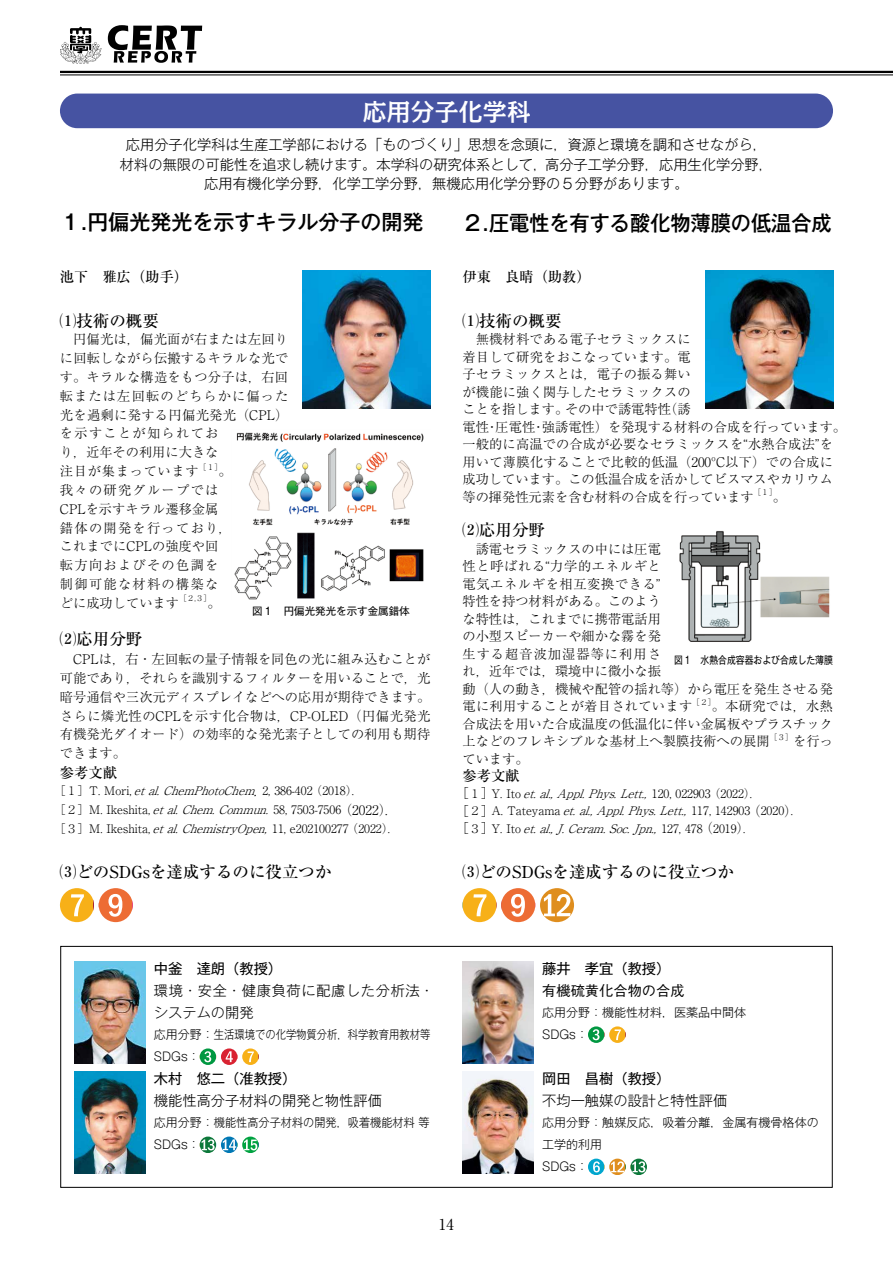
<style>
.page{position:relative;width:893px;height:1263px;background:#fff}
.page>*{position:absolute;margin:0;border:0;box-sizing:border-box;transform-origin:0 0}
.t1{font:500 24px "Kakumin Pro";color:#fff}
.t2{font:500 21px "Gothic MB101 Pr 5";color:#000;scale:.96 1}
.t3{font:500 21px "Gothic MB101 Pr 5";color:#000}
.t4{font:500 16.5px "Ryumin Pr 5";color:#000}
.t5{font:15px "Ryumin Pr 5";color:#000}
.t6{font:300 14.25px/19.5px "Gothic MB101 Pr 5";color:#000;text-align:center}
.t7{font:14.25px "Gothic MB101 Pr 5";color:#000}
.t8{font:500 14.25px "Ryumin Pr 5";color:#000}
.t9{font:300 14.25px/22px "Gothic MB101 Pr 5";letter-spacing:.045em;color:#000}
.t10{font:500 14.25px "Gothic BBB Pr 5";color:#000}
.t11{font:300 13.2px/17.4px "Ryumin Pr 5";letter-spacing:.01em;color:#000}
.t12{font:300 13.2px/18.8px "Ryumin Pr 5";letter-spacing:.1em;color:#000}
.t13{font:300 12px/22px "Gothic MB101 Pr 5";color:#000}
.t14{font:300 11.7px/18.8px "Ryumin Pr 5";color:#000}
.t15{font:italic 300 11.7px/17.4px "Ryumin Pr 5";color:#000}
.t16{font:10.5px "Gothic MB101 Pr 5";color:#000;scale:.84 1}
.t17{font:10.5px "Gothic MB101 Pr 5";color:#000}
.t18{font:300 7.65px "Ryumin Pr 5";color:#000}
.s1{font-style:italic}
.s2{font-style:italic;font-size:14.25px}
.s3{font-size:13.2px}
.s4{font-style:normal;font-size:13.2px}
.s5{font-style:normal}
</style>
<div class="page">
<div style="left:60px;top:888px;width:34px;height:34px;background:#f7b018;border-radius:17px"></div>
<svg style="left:71px;top:894px;width:13px;height:22px"></svg>
<hr style="left:94px;top:888px;width:1px;height:34px;background:#a31e35">
<div style="left:99px;top:888px;width:34px;height:34px;background:#ed6c34;border-radius:17px"></div>
<svg style="left:108px;top:894px;width:14px;height:23px"></svg>
<hr style="left:133px;top:888px;width:1px;height:34px;background:#e62d81">
<div style="left:60px;top:946px;width:773px;height:242px;border:1px solid #000"></div>
<svg style="left:200px;top:1048px;width:16px;height:17px"></svg>
<svg style="left:204px;top:1048px;width:13px;height:17px"></svg>
<svg style="left:221px;top:1048px;width:16px;height:17px"></svg>
<svg style="left:226px;top:1048px;width:12px;height:17px"></svg>
<svg style="left:242px;top:1048px;width:17px;height:17px"></svg>
<svg style="left:248px;top:1048px;width:11px;height:17px"></svg>
<div style="left:60px;top:94px;width:773px;height:34px;background:#4653a2;border-radius:17px"></div>
<img style="left:74px;top:961px;width:71px;height:103px">
<svg style="left:588px;top:1026px;width:16px;height:17px"></svg>
<svg style="left:592px;top:1026px;width:13px;height:17px"></svg>
<svg style="left:609px;top:1026px;width:17px;height:17px"></svg>
<svg style="left:615px;top:1026px;width:11px;height:17px"></svg>
<svg style="left:588px;top:1158px;width:16px;height:17px"></svg>
<svg style="left:593px;top:1158px;width:12px;height:17px"></svg>
<svg style="left:609px;top:1158px;width:17px;height:17px"></svg>
<svg style="left:611px;top:1158px;width:36px;height:17px"></svg>
<img style="left:462px;top:961px;width:72px;height:103px">
<img style="left:462px;top:1071px;width:72px;height:103px">
<img style="left:302px;top:270px;width:128px;height:139px">
<img style="left:705px;top:270px;width:128px;height:139px">
<div style="left:462px;top:888px;width:34px;height:34px;background:#f7b018;border-radius:17px"></div>
<svg style="left:473px;top:894px;width:13px;height:22px"></svg>
<hr style="left:496px;top:888px;width:1px;height:34px;background:#a31e35">
<div style="left:501px;top:888px;width:34px;height:34px;background:#ed6c34;border-radius:17px"></div>
<svg style="left:511px;top:894px;width:14px;height:23px"></svg>
<hr style="left:535px;top:888px;width:1px;height:34px;background:#e62d81">
<svg style="left:540px;top:888px;width:34px;height:34px"></svg>
<svg style="left:544px;top:894px;width:26px;height:22px"></svg>
<hr style="left:574px;top:888px;width:1px;height:34px;background:#0c783a">
<svg style="left:200px;top:1136px;width:16px;height:17px"></svg>
<svg style="left:202px;top:1136px;width:15px;height:17px"></svg>
<svg style="left:221px;top:1136px;width:16px;height:17px"></svg>
<svg style="left:223px;top:1136px;width:15px;height:17px"></svg>
<svg style="left:242px;top:1136px;width:17px;height:17px"></svg>
<svg style="left:244px;top:1136px;width:15px;height:17px"></svg>
<img style="left:74px;top:1071px;width:71px;height:103px">
<img style="left:679px;top:531px;width:151px;height:111px">
<img style="left:234px;top:432px;width:190px;height:168px">
<svg style="left:108px;top:25px;width:94px;height:38px"></svg>
<svg style="left:60px;top:27px;width:42px;height:37px"></svg>
<hr style="left:60px;top:71px;width:833px;height:2px;background:#000">
<hr style="left:60px;top:75px;width:833px;height:1px;background:#000">
<h1 class="t1" style="left:363px;top:93px;width:169px">応用分子化学科</h1>
<p class="t6" style="left:120px;top:134px;width:655px">応用分子化学科は生産工学部における「ものづくり」思想を念頭に，資源と環境を調和させながら，材料の無限の可能性を追求し続けます。本学科の研究体系として，高分子工学分野，応用生化学分野，応用有機化学分野，化学工学分野，無機応用化学分野の５分野があります。</p>
<h2 class="t3" style="left:60px;top:204px;width:365px">１.円偏光発光を示すキラル分子の開発</h2>
<p class="t8" style="left:60px;top:266px;width:130px">池下　雅広（助手）</p>
<p class="t4" style="left:60px;top:307px;width:101px">⑴技術の概要</p>
<p class="t11" style="left:60px;top:329px;width:230px;line-height:18.8px;text-indent:13px">円偏光は，偏光面が右または左回りに回転しながら伝搬するキラルな光です。キラルな構造をもつ分子は，右回転または左回転のどちらかに偏った光を過剰に発する円偏光発光（CPL）を示すことが知られてお<br>り，近年その利用に大きな<br>注目が集まっています</p>
<p class="t18" style="left:199px;top:461px;width:25px">［1］</p>
<p class="t12" style="left:60px;top:461px;width:173px;text-indent:158px">。我々の研究グループでは<br>CPLを示すキラル遷移金属錯体の開発を行っており，これまでにCPLの強度や回転方向およびその色調を制御可能な材料の構築などに成功しています</p>
<p class="t18" style="left:179px;top:592px;width:34px">［2,3］</p>
<p class="t11" style="left:207px;top:593px;width:15px">。</p>
<p class="t17" style="left:252px;top:603px;width:159px">図１　円偏光発光を示す金属錯体</p>
<p class="t4" style="left:60px;top:626px;width:84px">⑵応用分野</p>
<p class="t11" style="left:60px;top:649px;width:372px;line-height:18.8px;text-align:justify;text-indent:13px">CPLは，右・左回転の量子情報を同色の光に組み込むことが可能であり，それらを識別するフィルターを用いることで，光暗号通信や三次元ディスプレイなどへの応用が期待できます。さらに燐光性のCPLを示す化合物は，CP-OLED（円偏光発光有機発光ダイオード）の効率的な発光素子としての利用も期待できます。</p>
<p class="t8" style="left:60px;top:761px;width:58px">参考文献</p>
<p class="t14" style="left:54px;top:781px;width:341px">［1 ］T. Mori, <span class="s1">etal.ChemPhotoChem</span><span class="s2">.</span>2, 386-402 （2018）.<br>［2］M. Ikeshita, <span class="s1">etal.Chem.Commun.</span>58, 7503-7506 <span class="s3">（2022）.</span>［3］M. Ikeshita, <span class="s1">etal.ChemistryOpen,</span>11, e202100277 （2022）.</p>
<p class="t4" style="left:60px;top:859px;width:273px">⑶どのSDGsを達成するのに役立つか</p>
<h2 class="t2" style="left:462px;top:205px;width:386px">２.圧電性を有する酸化物薄膜の低温合成</h2>
<p class="t8" style="left:462px;top:266px;width:130px">伊東　良晴（助教）</p>
<p class="t4" style="left:462px;top:307px;width:100px">⑴技術の概要</p>
<p class="t11" style="left:462px;top:330px;width:385px;text-indent:13px">無機材料である電子セラミックスに<br>着目して研究をおこなっています。電<br>子セラミックスとは，電子の振る舞い<br>が機能に強く関与したセラミックスの<br>ことを指します。その中で誘電特性（誘<br>電性・圧電性・強誘電性）を発現する材料の合成を行っています。一般的に高温での合成が必要なセラミックスを“水熱合成法”を用いて薄膜化することで比較的低温（200ºC以下）での合成に成功しています。この低温合成を活かしてビスマスやカリウム等の揮発性元素を含む材料の合成を行っています</p>
<p class="t18" style="left:754px;top:486px;width:25px">［1］</p>
<p class="t11" style="left:773px;top:487px;width:15px">。</p>
<p class="t4" style="left:462px;top:517px;width:84px">⑵応用分野</p>
<p class="t11" style="left:462px;top:539px;width:372px;text-indent:13px">誘電セラミックスの中には圧電<br>性と呼ばれる“力学的エネルギと<br>電気エネルギを相互変換できる”<br>特性を持つ材料がある。このよう<br>な特性は，これまでに携帯電話用<br>の小型スピーカーや細かな霧を発<br>生する超音波加湿器等に利用さ<br>れ，近年では，環境中に微小な振<br>動（人の動き，機械や配管の揺れ等）から電圧を発生させる発電に利用することが着目されています</p>
<p class="t16" style="left:674px;top:651px;width:190px">図１　水熱合成容器および合成した薄膜</p>
<p class="t18" style="left:692px;top:696px;width:25px">［2］</p>
<p class="t11" style="left:462px;top:696px;width:372px;text-align:justify;text-indent:249px">。本研究では，水熱合成法を用いた合成温度の低温化に伴い金属板やプラスチック上などのフレキシブルな基材上へ製膜技術への展開</p>
<p class="t18" style="left:770px;top:731px;width:25px">［3］</p>
<p class="t11" style="left:793px;top:731px;width:41px">を行っ</p>
<p class="t11" style="left:462px;top:749px;width:68px">ています。</p>
<p class="t8" style="left:462px;top:765px;width:58px">参考文献</p>
<p class="t15" style="left:456px;top:784px;width:343px"><span class="s4">［</span> <span class="s5">1</span> <span class="s4">］</span><span class="s5">Y . Ito</span> et.al., Appl.Phys.Lett.,<span class="s5">1 20, 022903 （ 2022 ）.<br></span><span class="s4">［</span><span class="s5">2</span><span class="s4">］</span><span class="s5">A. Tateyama</span> et.al.,Appl.Phys.Lett.,<span class="s5">117, 142903</span> <span class="s4">（</span><span class="s5">2020</span><span class="s4">）</span><span class="s5">.</span><span class="s4">［</span> <span class="s5">3</span> <span class="s4">］</span><span class="s5">Y . I to</span> et.al.,J.Ceram.Soc.Jpn.,<span class="s5">1 2 7 , 4 7 8</span> <span class="s4">（</span> <span class="s5">2 0 1 9</span> <span class="s4">）</span><span class="s5">.</span></p>
<p class="t4" style="left:462px;top:859px;width:273px">⑶どのSDGsを達成するのに役立つか</p>
<p class="t7" style="left:154px;top:957px;width:130px">中釜　達朗（教授）</p>
<p class="t9" style="left:154px;top:978px;width:282px">環境・安全・健康負荷に配慮した分析法・システムの開発</p>
<p class="t13" style="left:154px;top:1022px;width:278px">応用分野：生活環境での化学物質分析，科学教育用教材等<br>SDGs：</p>
<p class="t7" style="left:154px;top:1067px;width:144px">木村　悠二（准教授）</p>
<p class="t6" style="left:154px;top:1090px;width:229px">機能性高分子材料の開発と物性評価</p>
<p class="t13" style="left:154px;top:1111px;width:277px">応用分野：機能性高分子材料の開発，吸着機能材料 等<br>SDGs：</p>
<p class="t5" style="left:439px;top:1213px;width:16px">14</p>
<p class="t7" style="left:542px;top:957px;width:130px">藤井　孝宜（教授）</p>
<p class="t10" style="left:542px;top:979px;width:144px">有機硫黄化合物の合成</p>
<p class="t13" style="left:542px;top:1000px;width:205px">応用分野：機能性材料，医薬品中間体<br>SDGs：</p>
<p class="t7" style="left:542px;top:1067px;width:130px">岡田　昌樹（教授）</p>
<p class="t6" style="left:542px;top:1090px;width:187px">不均一触媒の設計と特性評価</p>
<p class="t13" style="left:542px;top:1111px;width:278px">応用分野：触媒反応，吸着分離，金属有機骨格体の工学的利用<br>SDGs：</p>
</div>
